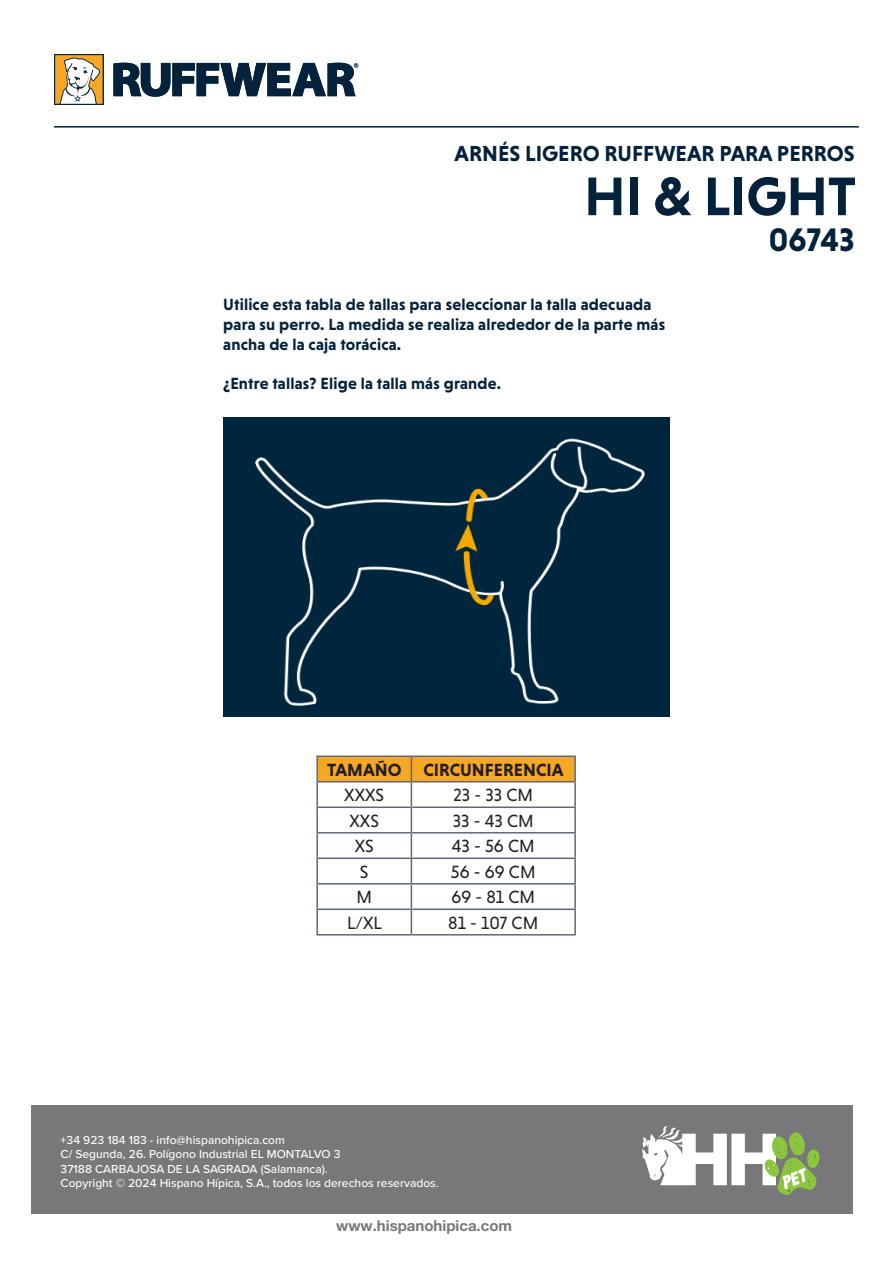
<style>
.page{position:relative;width:893px;height:1263px;background:#fff}
.page>*{position:absolute;margin:0;border:0;box-sizing:border-box;transform-origin:0 0}
.t1{font:700 55.35px "Niveau Grotesk";color:#04223b}
.t2{font:700 33.15px "Niveau Grotesk";color:#04223b}
.t3{font:700 22.2px "Niveau Grotesk";color:#04223b}
.t4{font:18px "Niveau Grotesk";color:#231f20}
.t5{font:700 18px "Niveau Grotesk";color:#231f20}
.t6{font:700 16.5px/19.8px "Niveau Grotesk";letter-spacing:.01em;color:#04223b}
.t7{font:700 15px "Helvetica Neue LT Std";color:#787779}
.t8{font:500 12px "Proxima Nova";color:#fff}
</style>
<div class="page">
<svg style="left:113px;top:63px;width:245px;height:34px"></svg>
<svg style="left:54px;top:54px;width:50px;height:51px"></svg>
<div style="left:223px;top:417px;width:447px;height:299px;background:#00263e"></div>
<hr style="left:316px;top:755px;width:95px;height:2px;background:#5f6779">
<hr style="left:316px;top:757px;width:2px;height:24px;background:#5f6779">
<hr style="left:411px;top:755px;width:165px;height:2px;background:#5f6779">
<hr style="left:574px;top:757px;width:2px;height:24px;background:#5f6779">
<hr style="left:316px;top:781px;width:95px;height:1px;background:#5f6779">
<hr style="left:316px;top:782px;width:2px;height:24px;background:#5f6779">
<hr style="left:411px;top:781px;width:165px;height:1px;background:#5f6779">
<hr style="left:574px;top:782px;width:2px;height:24px;background:#5f6779">
<hr style="left:316px;top:806px;width:95px;height:2px;background:#5f6779">
<hr style="left:316px;top:808px;width:2px;height:24px;background:#5f6779">
<hr style="left:411px;top:806px;width:165px;height:2px;background:#5f6779">
<hr style="left:574px;top:808px;width:2px;height:24px;background:#5f6779">
<hr style="left:316px;top:832px;width:95px;height:1px;background:#5f6779">
<hr style="left:316px;top:833px;width:2px;height:24px;background:#5f6779">
<hr style="left:411px;top:832px;width:165px;height:1px;background:#5f6779">
<hr style="left:574px;top:833px;width:2px;height:24px;background:#5f6779">
<hr style="left:316px;top:857px;width:95px;height:2px;background:#5f6779">
<hr style="left:316px;top:859px;width:2px;height:24px;background:#5f6779">
<hr style="left:411px;top:857px;width:165px;height:2px;background:#5f6779">
<hr style="left:574px;top:859px;width:2px;height:24px;background:#5f6779">
<hr style="left:316px;top:883px;width:95px;height:1px;background:#5f6779">
<hr style="left:316px;top:884px;width:2px;height:24px;background:#5f6779">
<hr style="left:411px;top:883px;width:165px;height:1px;background:#5f6779">
<hr style="left:574px;top:884px;width:2px;height:24px;background:#5f6779">
<hr style="left:316px;top:908px;width:95px;height:2px;background:#5f6779">
<hr style="left:316px;top:910px;width:2px;height:24px;background:#5f6779">
<hr style="left:411px;top:908px;width:165px;height:2px;background:#5f6779">
<svg style="left:317px;top:756px;width:258px;height:178px"></svg>
<hr style="left:574px;top:910px;width:2px;height:24px;background:#5f6779">
<hr style="left:316px;top:934px;width:95px;height:1px;background:#5f6779">
<hr style="left:411px;top:934px;width:165px;height:1px;background:#5f6779">
<hr style="left:54px;top:126px;width:805px;height:2px;background:#04223b">
<div style="left:31px;top:1106px;width:822px;height:108px;background:#787779"></div>
<svg style="left:642px;top:1126px;width:178px;height:69px"></svg>
<p class="t3" style="left:455px;top:141px;width:402px">ARNÉS LIGERO RUFFWEAR PARA PERROS</p>
<p class="t1" style="left:584px;top:164px;width:273px">HI &amp; LIGHT</p>
<p class="t2" style="left:769px;top:221px;width:87px">06743</p>
<p class="t6" style="left:223px;top:294px;width:443px">Utilice esta tabla de tallas para seleccionar la talla adecuada para su perro. La medida se realiza alrededor de la parte más ancha de la caja torácica.</p>
<p class="t6" style="left:223px;top:374px;width:279px">¿Entre tallas? Elige la talla más grande.</p>
<p class="t5" style="left:327px;top:759px;width:76px">TAMAÑO</p>
<p class="t5" style="left:423px;top:759px;width:142px">CIRCUNFERENCIA</p>
<p class="t4" style="left:344px;top:785px;width:41px">XXXS</p>
<p class="t4" style="left:453px;top:785px;width:81px">23 - 33 CM</p>
<p class="t4" style="left:350px;top:810px;width:31px">XXS</p>
<p class="t4" style="left:453px;top:810px;width:83px">33 - 43 CM</p>
<p class="t4" style="left:355px;top:836px;width:21px">XS</p>
<p class="t4" style="left:452px;top:836px;width:85px">43 - 56 CM</p>
<p class="t4" style="left:360px;top:861px;width:10px">S</p>
<p class="t4" style="left:451px;top:861px;width:86px">56 - 69 CM</p>
<p class="t4" style="left:356px;top:887px;width:17px">M</p>
<p class="t4" style="left:451px;top:887px;width:85px">69 - 81 CM</p>
<p class="t4" style="left:347px;top:912px;width:36px">L/XL</p>
<p class="t4" style="left:448px;top:912px;width:92px">81 - 107 CM</p>
<p class="t8" style="left:61px;top:1131px;width:226px">+34 923 184 183 - info@hispanohipica.com</p>
<p class="t8" style="left:61px;top:1145px;width:281px">C/ Segunda, 26. Polígono Industrial EL MONTALVO 3</p>
<p class="t8" style="left:61px;top:1160px;width:269px">37188 CARBAJOSA DE LA SAGRADA (Salamanca).</p>
<p class="t8" style="left:61px;top:1174px;width:380px">Copyright © 2024 Hispano Hípica, S.A., todos los derechos reservados.</p>
<p class="t7" style="left:336px;top:1216px;width:178px">www.hispanohipica.com</p>
</div>
